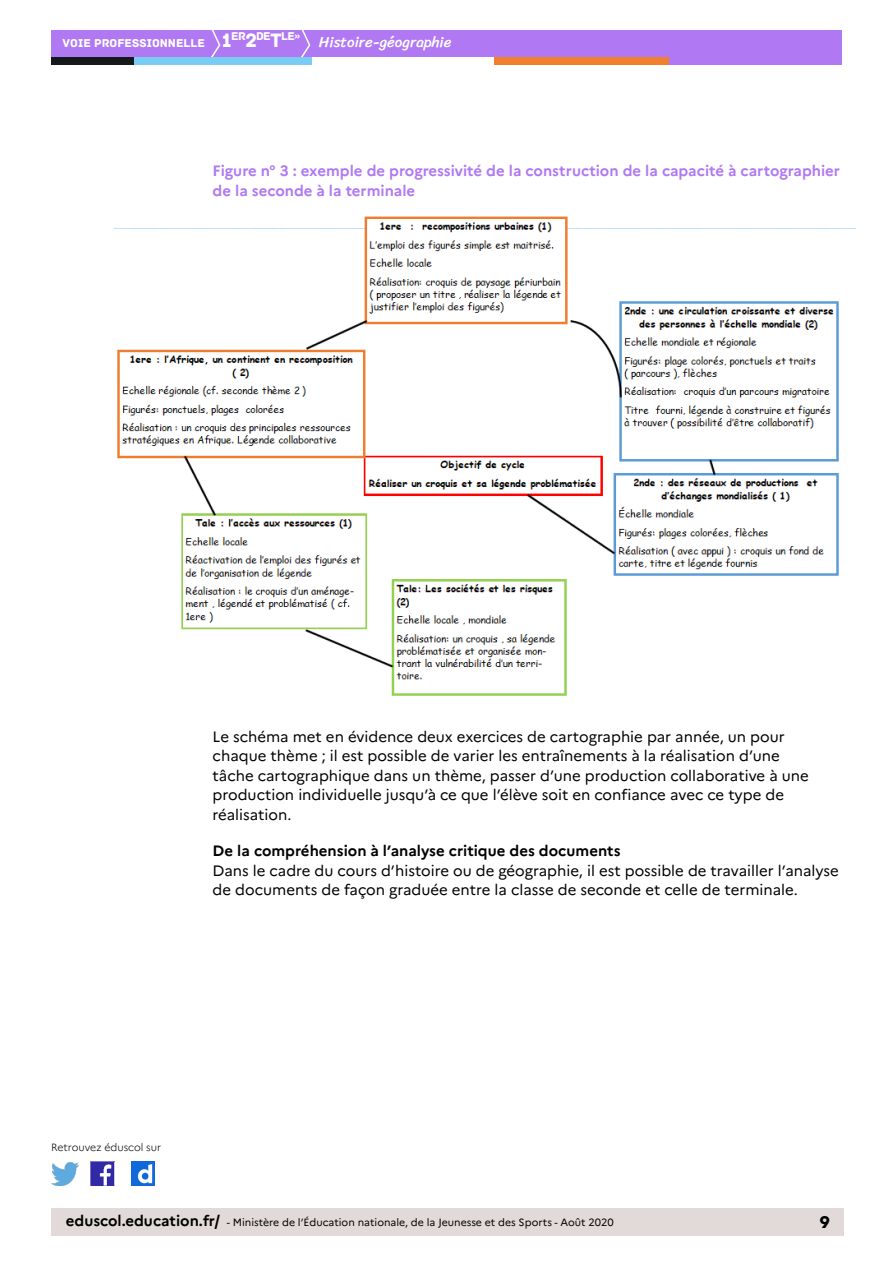
<style>
.page{position:relative;width:893px;height:1263px;background:#fff}
.page>*{position:absolute;margin:0;border:0;box-sizing:border-box;transform-origin:0 0}
.t1{font:18px "Archive";color:#000}
.t2{font:15px/19.5px "Marianne";color:#000}
.t3{font:700 15px/19.5px "Marianne";color:#b078f2}
.t4{font:700 15px "Marianne";color:#000}
.t5{font:15px "Sriracha";color:#fff}
.t6{font:12px "Archive";color:#fff}
.t7{font:11.85px "Archive";color:#fff}
.t8{font:10.5px "Marianne";color:#000}
.t9{font:300 10.5px "Marianne";color:#000}
.s1{font-size:20.4px}
.s2{font-weight:700;font-size:15px}
</style>
<div class="page">
<div style="left:51px;top:1209px;width:792px;height:27px;background:#e1dad8"></div>
<img style="left:91px;top:1162px;width:23px;height:23px">
<img style="left:51px;top:1163px;width:28px;height:22px">
<img style="left:132px;top:1162px;width:22px;height:23px">
<div style="left:51px;top:30px;width:791px;height:27px;background:#b078f2"></div>
<svg style="left:211px;top:30px;width:10px;height:27px"></svg>
<svg style="left:301px;top:30px;width:10px;height:27px"></svg>
<div style="left:133px;top:57px;width:179px;height:8px;background:#79cdf4"></div>
<div style="left:51px;top:57px;width:82px;height:8px;background:#141a1c"></div>
<div style="left:667px;top:57px;width:175px;height:8px;background:#b078f2"></div>
<div style="left:494px;top:57px;width:175px;height:8px;background:#f0802b"></div>
<img style="left:115px;top:216px;width:741px;height:480px">
<p class="t7" style="left:231px;top:29px;width:71px">ER<span class="s1">2</span>DE<span class="s1">T</span>LE»</p>
<p class="t6" style="left:63px;top:36px;width:171px">VOIE PROFESSIONNELLE <span class="s1">1</span></p>
<p class="t5" style="left:319px;top:33px;width:134px">Histoire-géographie</p>
<p class="t3" style="left:213px;top:161px;width:629px">Figure n° 3 : exemple de progressivité de la construction de la capacité à cartographier de la seconde à la terminale</p>
<p class="t2" style="left:213px;top:726px;width:598px">Le schéma met en évidence deux exercices de cartographie par année, un pour chaque thème ; il est possible de varier les entraînements à la réalisation d’une tâche cartographique dans un thème, passer d’une production collaborative à une production individuelle jusqu’à ce que l’élève soit en confiance avec ce type de réalisation.</p>
<p class="t4" style="left:213px;top:842px;width:409px">De la compréhension à l’analyse critique des documents</p>
<p class="t2" style="left:213px;top:860px;width:628px">Dans le cadre du cours d’histoire ou de géographie, il est possible de travailler l’analyse de documents de façon graduée entre la classe de seconde et celle de terminale.</p>
<p class="t9" style="left:51px;top:1141px;width:112px">Retrouvez éduscol sur</p>
<p class="t8" style="left:66px;top:1216px;width:549px"><span class="s2">eduscol.education.fr/</span> - Ministère de l’Éducation nationale, de la Jeunesse et des Sports - Août 2020</p>
<p class="t1" style="left:820px;top:1211px;width:12px">9</p>
</div>
